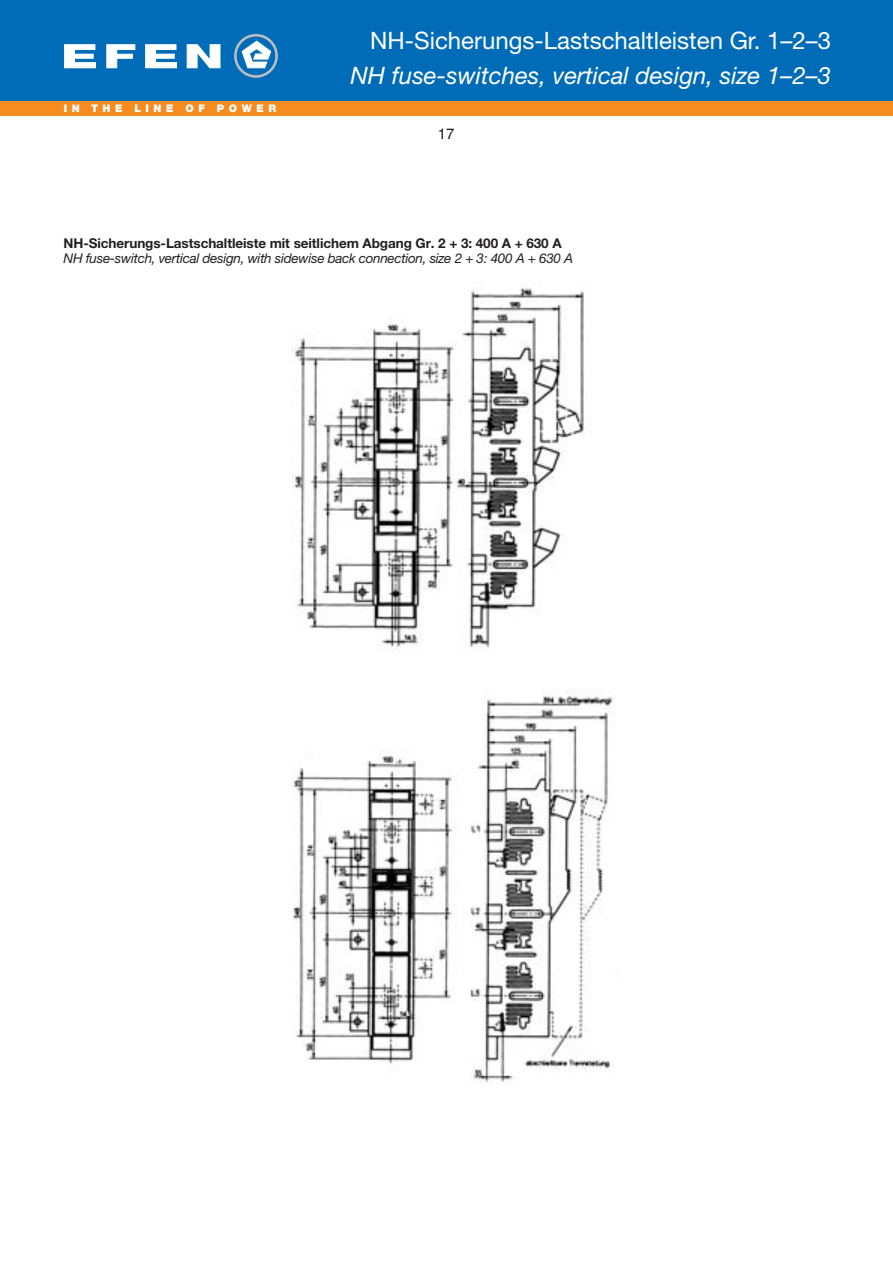
<style>
.page{position:relative;width:893px;height:1263px;background:#fff}
.page>*{position:absolute;margin:0;border:0;box-sizing:border-box;transform-origin:0 0}
.t1{font:italic 24px "Helvetica Neue";color:#fff}
.t2{font:24px "Helvetica Neue";color:#fff}
.t3{font:15px "Helvetica";color:#231f20}
.t4{font:italic 13.5px "Helvetica Neue";letter-spacing:-.02em;color:#231f20}
.t5{font:700 13.5px "Helvetica Neue";letter-spacing:-.005em;color:#231f20}
.t6{font:900 10.5px "Helvetica Neue";letter-spacing:.435em;color:#fff}
</style>
<div class="page">
<div style="left:0;top:0;width:893px;height:101px;background:#006cb7"></div>
<svg style="left:242px;top:41px;width:29px;height:27px"></svg>
<div style="left:234px;top:34px;width:44px;height:44px;border:3px solid #bcbdc0;border-radius:50%"></div>
<svg style="left:64px;top:44px;width:32px;height:24px"></svg>
<svg style="left:106px;top:44px;width:29px;height:24px"></svg>
<svg style="left:145px;top:44px;width:32px;height:24px"></svg>
<svg style="left:187px;top:44px;width:34px;height:24px"></svg>
<div style="left:0;top:101px;width:893px;height:14px;background:#f68b1f"></div>
<img style="left:291px;top:288px;width:322px;height:795px">
<p class="t6" style="left:64px;top:104px;width:214px">IN THE LINE OF POWER</p>
<h1 class="t2" style="left:370px;top:32px;width:462px">NH-Sicherungs-Lastschaltleisten Gr. 1–2–3</h1>
<h1 class="t1" style="left:351px;top:67px;width:482px">NH fuse-switches, vertical design, size 1–2–3</h1>
<p class="t3" style="left:438px;top:128px;width:18px">17</p>
<p class="t5" style="left:64px;top:238px;width:500px">NH-Sicherungs-Lastschaltleiste mit seitlichem Abgang Gr. 2 + 3: 400 A + 630 A</p>
<p class="t4" style="left:64px;top:253px;width:511px">NH fuse-switch, vertical design, with sidewise back connection, size 2 + 3: 400 A + 630 A</p>
</div>
